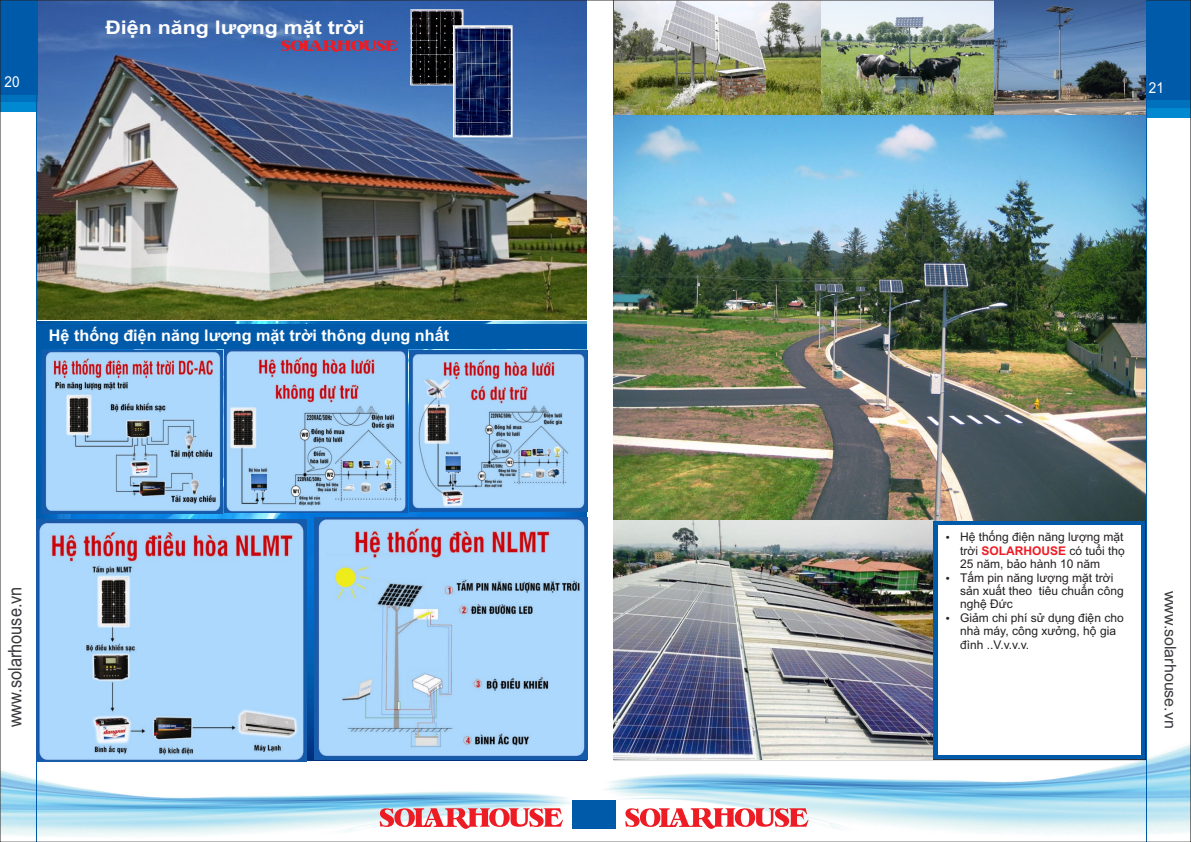
<style>
.page{position:relative;width:1191px;height:842px;background:#fff}
.page>*{position:absolute;margin:0;border:0;box-sizing:border-box;transform-origin:0 0}
.t1{font:700 18.8px "Arial";color:#fff;scale:1.14 1}
.t2{font:18.7px "Arial";color:#3b3a3f;scale:.88 1}
.t3{font:700 16px "Arial";color:#fff}
.t4{font:16px "Arial";color:#3b3a3f}
.t5{font:15.1px "Arial";color:#fff;scale:.9 1}
.t6{font:12px/13.4px "Arial";color:#231f20}
.s1{font-weight:700;color:#ed1c24}
</style>
<div class="page">
<div style="left:1146px;top:18px;width:44px;height:99px;background:#0089d0"></div>
<div style="left:1146px;top:8px;width:44px;height:99px;background:#0071bc"></div>
<div style="left:1146px;top:0;width:44px;height:99px;background:#005aaa"></div>
<img style="left:589px;top:732px;width:600px;height:108px">
<div style="left:594px;top:801px;width:22px;height:28px;background:#005aaa"></div>
<svg style="left:625px;top:808px;width:183px;height:21px"></svg>
<img style="left:37px;top:2px;width:549px;height:760px">
<svg style="left:281px;top:40px;width:117px;height:12px"></svg>
<img style="left:408px;top:7px;width:58px;height:80px">
<img style="left:449px;top:22px;width:67px;height:119px">
<img style="left:2px;top:770px;width:587px;height:67px">
<div style="left:572px;top:801px;width:22px;height:28px;background:#005aaa"></div>
<svg style="left:380px;top:808px;width:183px;height:21px"></svg>
<div style="left:0;top:18px;width:37px;height:93px;background:#0089d0"></div>
<div style="left:0;top:8px;width:37px;height:94px;background:#0071bc"></div>
<hr style="left:36px;top:0;width:1px;height:842px;background:#005aaa">
<div style="left:0;top:0;width:37px;height:94px;background:#005aaa"></div>
<img style="left:43px;top:350px;width:179px;height:163px">
<img style="left:225px;top:350px;width:182px;height:162px">
<img style="left:315px;top:517px;width:272px;height:243px">
<img style="left:37px;top:520px;width:269px;height:242px">
<img style="left:410px;top:350px;width:177px;height:161px">
<img style="left:614px;top:2px;width:531px;height:519px">
<img style="left:614px;top:521px;width:318px;height:239px">
<div style="left:938px;top:526px;width:203px;height:229px;background:#fff"></div>
<div style="left:37px;top:324px;width:549px;height:25px;background:#005aaa"></div>
<hr style="left:1145px;top:0;width:1px;height:842px;background:#005aaa">
<img style="left:994px;top:0;width:151px;height:114px">
<p class="t5" style="left:5px;top:76px;width:18px">20</p>
<h1 class="t1" style="left:105px;top:20px;width:229px">Điện năng lượng mặt trời</h1>
<h3 class="t3" style="left:49px;top:330px;width:401px">Hệ thống điện năng lượng mặt trời thông dụng nhất</h3>
<h2 class="t2" style="left:8px;top:727px;width:162px;rotate:-90deg">www.solarhouse.vn</h2>
<p class="t5" style="left:1148px;top:82px;width:18px">21</p>
<p class="t6" style="left:960px;top:532px;width:166px">Hệ thống điện năng lượng mặt trời <span class="s1">SOLARHOUSE</span> có tuổi thọ<br>25 năm, bảo hành 10 năm<br>Tấm pin năng lượng mặt trời sản xuất theo tiêu chuẩn công nghệ Đức<br>Giảm chi phí sử dụng điện cho nhà máy, công xưởng, hộ gia đình ..V.v.v.v.</p>
<h3 class="t4" style="left:1176px;top:591px;width:139px;rotate:90deg">www.solarhouse.vn</h3>
</div>
